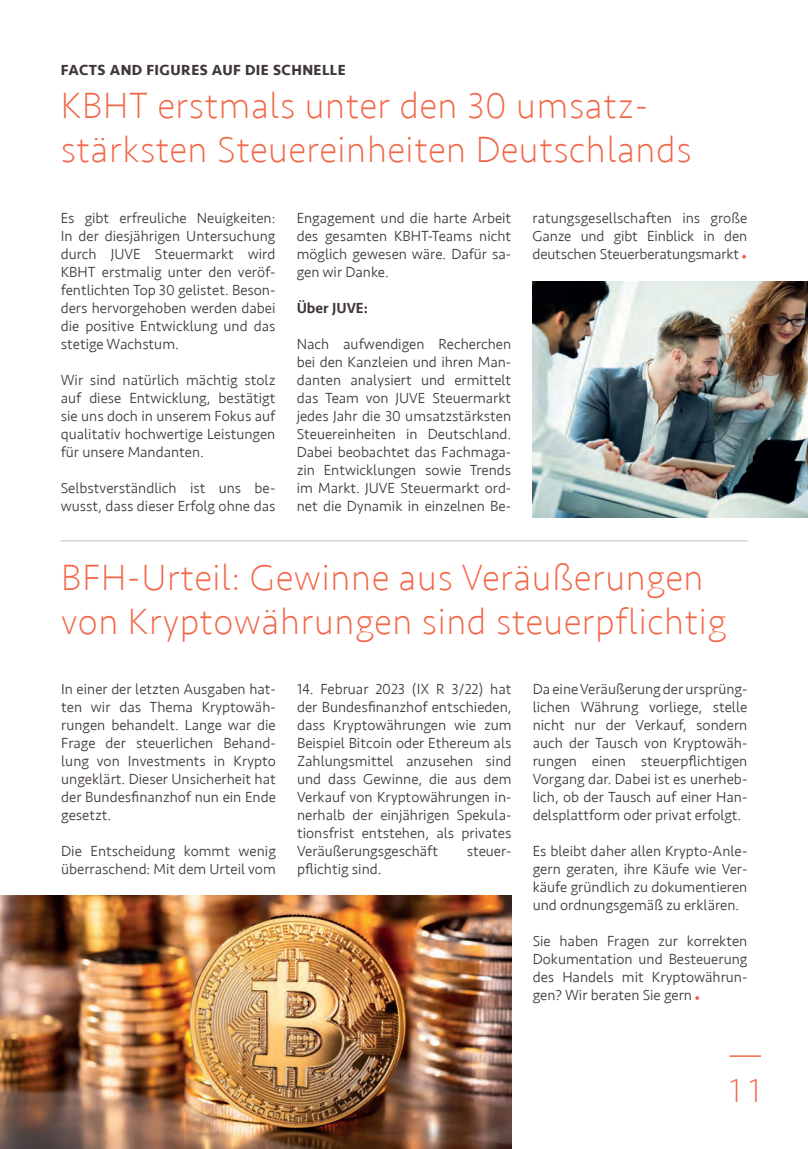
<style>
.page{position:relative;width:808px;height:1149px;background:#fff}
.page>*{position:absolute;margin:0;border:0;box-sizing:border-box;transform-origin:0 0}
.t1{font:200 37.5px/43.5px "Seravek";letter-spacing:.02em;color:#f26648}
.t2{font:200 34.05px "Seravek";color:#f26648}
.t3{font:300 15px/18px "Seravek";color:#3f373b;text-align:justify}
.t4{font:700 15px "Seravek";letter-spacing:.03em;color:#3f373b}
.t5{font:500 15px "Seravek";color:#3f373b}
</style>
<div class="page">
<hr style="left:61px;top:540px;width:686px;height:1px;background:#bcbdc0">
<svg style="left:742px;top:255px;width:4px;height:3px"></svg>
<hr style="left:729px;top:1054px;width:32px;height:2px;background:#f26648">
<img style="left:532px;top:281px;width:276px;height:236px">
<svg style="left:695px;top:996px;width:4px;height:3px"></svg>
<img style="left:0;top:895px;width:511px;height:253px">
<p class="t4" style="left:61px;top:58px;width:286px">FACTS AND FIGURES AUF DIE SCHNELLE</p>
<h1 class="t1" style="left:61px;top:84px;width:632px">KBHT erstmals unter den 30 umsatz&shy;stärksten Steuereinheiten Deutschlands</h1>
<p class="t3" style="left:61px;top:209px;width:216px">Es gibt erfreuliche Neuigkeiten:<br>In der diesjährigen Untersuchung durch JUVE Steuermarkt wird KBHT erstmalig unter den veröf&shy;fentlichten Top 30 gelistet. Beson&shy;ders hervorgehoben werden dabei die positive Entwicklung und das stetige Wachstum.</p>
<p class="t3" style="left:61px;top:371px;width:216px">Wir sind natürlich mächtig stolz auf diese Entwicklung, bestätigt sie uns doch in unserem Fokus auf qualitativ hochwertige Leistungen für unsere Mandanten.</p>
<p class="t3" style="left:61px;top:479px;width:216px">Selbstverständlich ist uns be&shy;wusst, dass dieser Erfolg ohne das</p>
<p class="t3" style="left:297px;top:209px;width:216px">Engagement und die harte Arbeit des gesamten KBHT-Teams nicht möglich gewesen wäre. Dafür sa&shy;gen wir Danke.</p>
<p class="t5" style="left:297px;top:298px;width:73px">Über JUVE:</p>
<p class="t3" style="left:297px;top:335px;width:216px">Nach aufwendigen Recherchen bei den Kanzleien und ihren Man&shy;danten analysiert und ermittelt das Team von JUVE Steuermarkt jedes Jahr die 30 umsatzstärksten Steuereinheiten in Deutschland.<br>Dabei beobachtet das Fachmaga&shy;zin Entwicklungen sowie Trends im Markt. JUVE Steuermarkt ord&shy;net die Dynamik in einzelnen Be-</p>
<p class="t3" style="left:532px;top:209px;width:216px">ratungsgesellschaften ins große Ganze und gibt Einblick in den deutschen Steuerberatungsmarkt</p>
<h1 class="t1" style="left:61px;top:556px;width:666px">BFH-Urteil: Gewinne aus Veräußerungen von Kryptowährungen sind steuerpflichtig</h1>
<p class="t3" style="left:61px;top:679px;width:216px">In einer der letzten Ausgaben hat&shy;ten wir das Thema Kryptowäh&shy;rungen behandelt. Lange war die Frage der steuerlichen Behand&shy;lung von Investments in Krypto ungeklärt. Dieser Unsicherheit hat der Bundesfinanzhof nun ein Ende gesetzt.</p>
<p class="t3" style="left:61px;top:841px;width:216px">Die Entscheidung kommt wenig überraschend: Mit dem Urteil vom</p>
<p class="t3" style="left:297px;top:679px;width:216px">14. Februar 2023 (IX R 3/22) hat der Bundesfinanzhof entschieden, dass Kryptowährungen wie zum Beispiel Bitcoin oder Ethereum als Zahlungsmittel anzusehen sind und dass Gewinne, die aus dem Verkauf von Kryptowährungen in&shy;nerhalb der einjährigen Spekula&shy;tionsfrist entstehen, als privates Veräußerungsgeschäft</p>
<p class="t3" style="left:467px;top:841px;width:46px">steuer-</p>
<p class="t3" style="left:297px;top:859px;width:86px">pflichtig sind.</p>
<p class="t3" style="left:533px;top:679px;width:216px">Da eine Veräußerung der ursprüng&shy;lichen Währung vorliege, stelle nicht nur der Verkauf, sondern auch der Tausch von Kryptowäh&shy;rungen einen steuerpflichtigen Vorgang dar. Dabei ist es unerheb&shy;lich, ob der Tausch auf einer Han&shy;delsplattform oder privat erfolgt.</p>
<p class="t3" style="left:533px;top:841px;width:216px">Es bleibt daher allen Krypto-Anle&shy;gern geraten, ihre Käufe wie Ver&shy;käufe gründlich zu dokumentieren und ordnungsgemäß zu erklären.</p>
<p class="t3" style="left:533px;top:931px;width:216px">Sie haben Fragen zur korrekten Dokumentation und Besteuerung des Handels mit Kryptowährun&shy;gen? Wir beraten Sie gern</p>
<h2 class="t2" style="left:730px;top:1069px;width:32px">1 1</h2>
</div>
